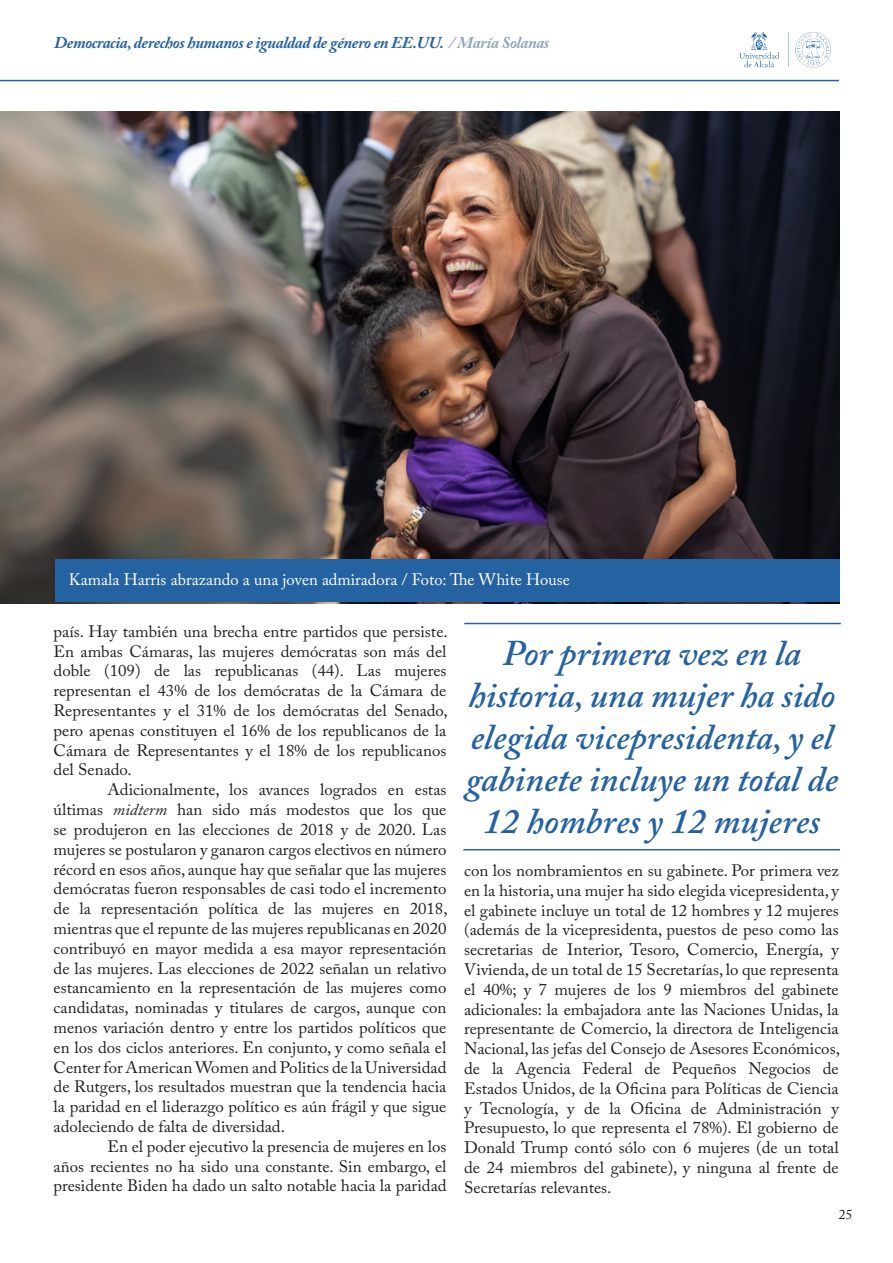
<style>
.page{position:relative;width:893px;height:1263px;background:#fff}
.page>*{position:absolute;margin:0;border:0;box-sizing:border-box;transform-origin:0 0}
.t1{font:italic 600 36px/42px "Adobe Caslon Pro";color:#2562a1;text-align:center}
.t2{font:16.5px/19.8px "Adobe Caslon Pro";color:#231f20;text-align:justify}
.t3{font:italic 700 16.5px "Adobe Caslon Pro";letter-spacing:-.02em;color:#2562a1}
.t4{font:16.5px "Adobe Caslon Pro";color:#fff}
.t5{font:13.5px "Adobe Caslon Pro";color:#231f20}
.s1{color:#93a5b9}
.s2{font-style:italic}
</style>
<div class="page">
<hr style="left:0;top:80px;width:839px;height:1px;background:#2562a1">
<img style="left:739px;top:32px;width:92px;height:36px">
<img style="left:0;top:112px;width:840px;height:491px">
<div style="left:55px;top:559px;width:785px;height:43px;background:#2562a1"></div>
<hr style="left:463px;top:849px;width:377px;height:1px;background:#2562a1">
<hr style="left:464px;top:623px;width:377px;height:1px;background:#2562a1">
<p class="t3" style="left:54px;top:33px;width:497px">Democracia, derechos humanos e igualdad de género en EE.UU. <span class="s1">/ María Solanas</span></p>
<p class="t4" style="left:69px;top:569px;width:502px">Kamala Harris abrazando a una joven admiradora / Foto: The White House</p>
<p class="t2" style="left:54px;top:621px;width:396px">país. Hay también una brecha entre partidos que persiste.<br>En ambas Cámaras, las mujeres demócratas son más del doble (109) de las republicanas (44). Las mujeres representan el 43% de los demócratas de la Cámara de Representantes y el 31% de los demócratas del Senado, pero apenas constituyen el 16% de los republicanos de la Cámara de Representantes y el 18% de los republicanos del Senado.</p>
<p class="t2" style="left:54px;top:780px;width:396px;text-indent:54px">Adicionalmente, los avances logrados en estas últimas <span class="s2">midterm</span> han sido más modestos que los que se produjeron en las elecciones de 2018 y de 2020. Las mujeres se postularon y ganaron cargos electivos en número récord en esos años, aunque hay que señalar que las mujeres demócratas fueron responsables de casi todo el incremento de la representación política de las mujeres en 2018, mientras que el repunte de las mujeres republicanas en 2020 contribuyó en mayor medida a esa mayor representación de las mujeres. Las elecciones de 2022 señalan un relativo estancamiento en la representación de las mujeres como candidatas, nominadas y titulares de cargos, aunque con menos variación dentro y entre los partidos políticos que en los dos ciclos anteriores. En conjunto, y como señala el Center for American Women and Politics de la Universidad de Rutgers, los resultados muestran que la tendencia hacia la paridad en el liderazgo político es aún frágil y que sigue adoleciendo de falta de diversidad.</p>
<p class="t2" style="left:54px;top:1136px;width:394px;text-indent:54px">En el poder ejecutivo la presencia de mujeres en los años recientes no ha sido una constante. Sin embargo, el presidente Biden ha dado un salto notable hacia la paridad</p>
<h1 class="t1" style="left:466px;top:632px;width:374px">Por primera vez en la historia, una mujer ha sido elegida vicepresidenta, y el gabinete incluye un total de<br>12 hombres y 12 mujeres</h1>
<p class="t2" style="left:464px;top:860px;width:377px">con los nombramientos en su gabinete. Por primera vez en la historia, una mujer ha sido elegida vicepresidenta, y el gabinete incluye un total de 12 hombres y 12 mujeres (además de la vicepresidenta, puestos de peso como las secretarias de Interior, Tesoro, Comercio, Energía, y Vivienda, de un total de 15 Secretarías, lo que representa el 40%; y 7 mujeres de los 9 miembros del gabinete adicionales: la embajadora ante las Naciones Unidas, la representante de Comercio, la directora de Inteligencia Nacional, las jefas del Consejo de Asesores Económicos, de la Agencia Federal de Pequeños Negocios de Estados Unidos, de la Oficina para Políticas de Ciencia y Tecnología, y de la Oficina de Administración y Presupuesto, lo que representa el 78%). El gobierno de Donald Trump contó sólo con 6 mujeres (de un total de 24 miembros del gabinete), y ninguna al frente de Secretarías relevantes.</p>
<p class="t5" style="left:839px;top:1206px;width:15px">25</p>
</div>
